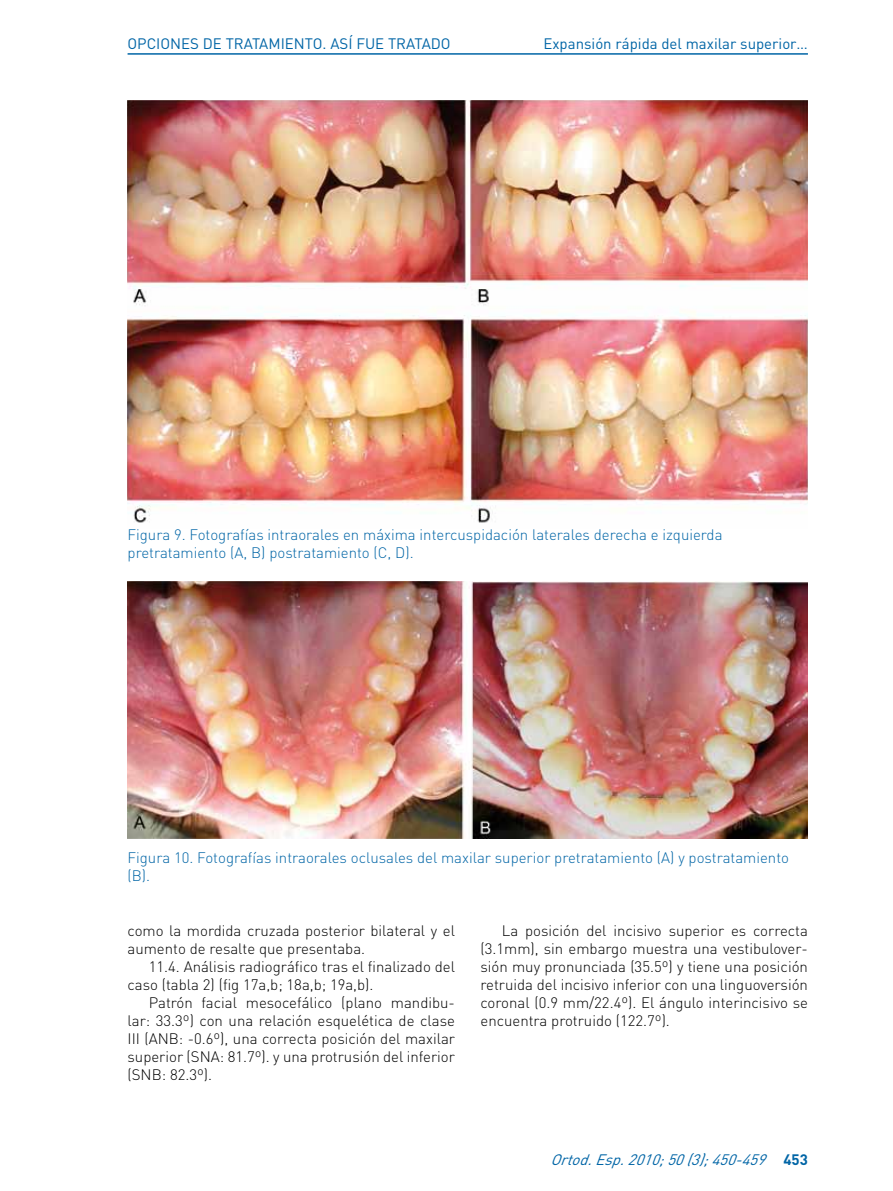
<style>
.page{position:relative;width:893px;height:1191px;background:#fff}
.page>*{position:absolute;margin:0;border:0;box-sizing:border-box;transform-origin:0 0}
.t1{font:300 15px/18px "DIN";color:#000}
.t2{font:300 15px/18px "DIN";color:#0065a6}
.t3{font:15px "DIN";color:#0065a6}
.t4{font:italic 15px "DIN";color:#0065a6}
.s1{font-weight:700;font-style:normal}
</style>
<div class="page">
<hr style="left:128px;top:53px;width:680px;height:2px;background:#0065a6">
<img style="left:128px;top:101px;width:680px;height:422px">
<img style="left:128px;top:582px;width:680px;height:256px">
<p class="t3" style="left:128px;top:35px;width:325px">OPCIONES DE TRATAMIENTO. ASÍ FUE TRATADO</p>
<p class="t3" style="left:543px;top:35px;width:266px">Expansión rápida del maxilar superior…</p>
<p class="t2" style="left:128px;top:525px;width:596px">Figura 9. Fotografías intraorales en máxima intercuspidación laterales derecha e izquierda pretratamiento (A, B) postratamiento (C, D).</p>
<p class="t2" style="left:128px;top:848px;width:663px">Figura 10. Fotografías intraorales oclusales del maxilar superior pretratamiento (A) y postratamiento (B).</p>
<p class="t1" style="left:128px;top:921px;width:329px">como la mordida cruzada posterior bilateral y el aumento de resalte que presentaba.</p>
<p class="t1" style="left:128px;top:957px;width:329px;text-indent:21px">11.4. Análisis radiográfico tras el finalizado del caso (tabla 2) (fig 17a,b; 18a,b; 19a,b).</p>
<p class="t1" style="left:128px;top:993px;width:329px;text-align:justify;text-indent:21px">Patrón facial mesocefálico (plano mandibu&shy;lar: 33.3º) con una relación esquelética de clase III (ANB: -0.6º), una correcta posición del maxilar superior (SNA: 81.7º). y una protrusión del inferior (SNB: 82.3º).</p>
<p class="t1" style="left:480px;top:921px;width:329px;text-align:justify;text-indent:21px">La posición del incisivo superior es correcta (3.1mm), sin embargo muestra una vestibulover&shy;sión muy pronunciada (35.5º) y tiene una posición retruida del incisivo inferior con una linguoversión coronal (0.9 mm/22.4º). El ángulo interincisivo se encuentra protruido (122.7º).</p>
<p class="t4" style="left:550px;top:1150px;width:259px">Ortod.Esp.2010;50(3);450-459 <span class="s1">4 5 3</span></p>
</div>
